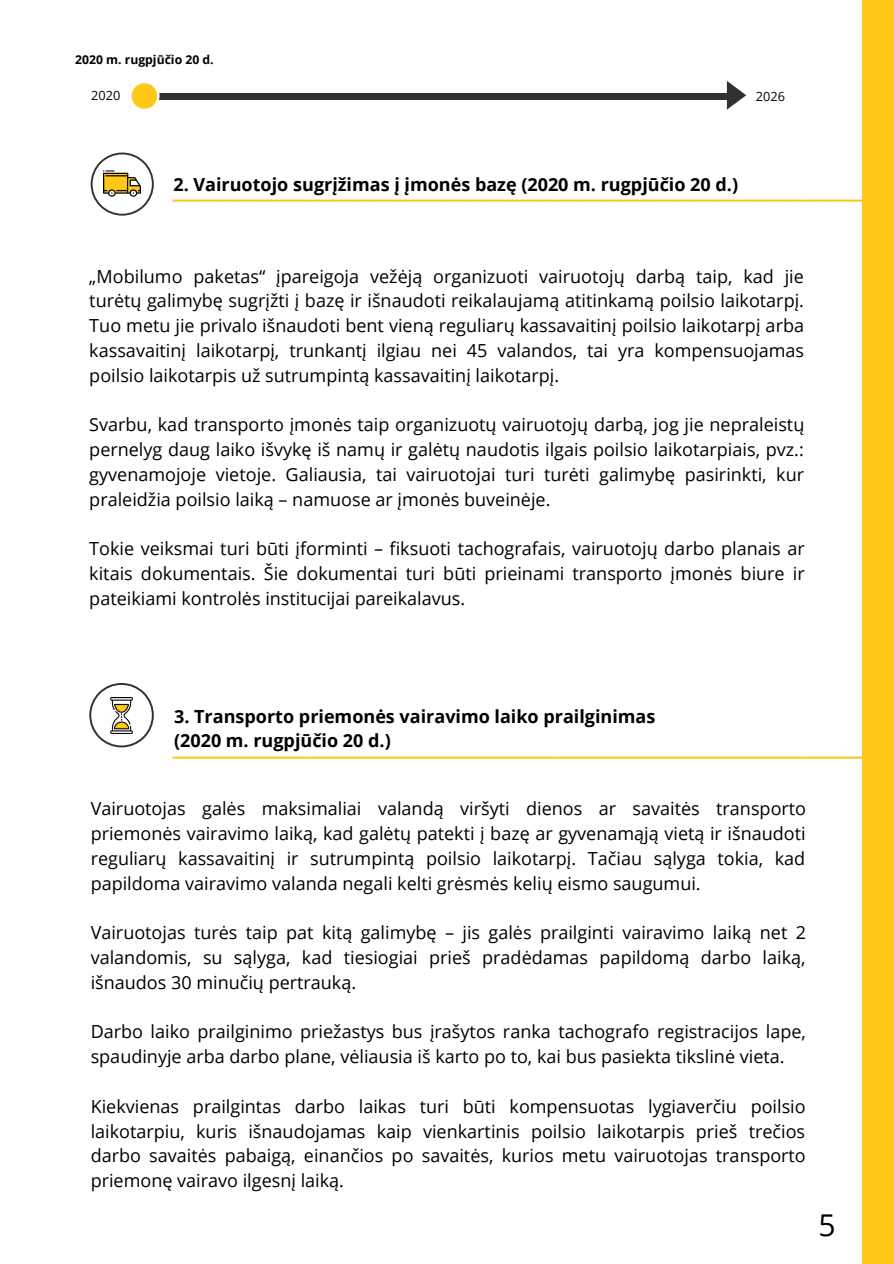
<style>
.page{position:relative;width:894px;height:1264px;background:#fff}
.page>*{position:absolute;margin:0;border:0;box-sizing:border-box;transform-origin:0 0}
.t1{font:700 30px "Open Sans";color:#ffc717}
.t2{font:30px "Open Sans";color:#000}
.t3{font:18px/24.8px "Open Sans";color:#000;text-align:justify}
.t4{font:700 18px/24.8px "Open Sans";color:#000}
.t5{font:12.75px "Open Sans";color:#000}
.t6{font:700 12.15px "Open Sans";color:#000}
</style>
<div class="page">
<div style="left:861px;top:0;width:32px;height:1263px;background:#ffc717"></div>
<svg style="left:726px;top:81px;width:20px;height:29px"></svg>
<div style="left:132px;top:93px;width:594px;height:6px;background:#323030"></div>
<svg style="left:131px;top:83px;width:28px;height:26px"></svg>
<svg style="left:91px;top:152px;width:63px;height:64px"></svg>
<svg style="left:89px;top:683px;width:65px;height:64px"></svg>
<p class="t6" style="left:75px;top:51px;width:140px">2020 m. rugpjūčio 20 d.</p>
<p class="t5" style="left:91px;top:87px;width:31px">2020</p>
<p class="t5" style="left:755px;top:87px;width:31px">2026</p>
<p class="t4" style="left:173px;top:171px;width:566px">2. Vairuotojo sugrįžimas į įmonės bazę (2020 m. rugpjūčio 20 d.)</p>
<h1 class="t1" style="left:173px;top:165px;width:717px">__________________________________________________________</h1>
<p class="t3" style="left:89px;top:263px;width:716px">„Mobilumo paketas“ įpareigoja vežėją organizuoti vairuotojų darbą taip, kad jie turėtų galimybę sugrįžti į bazę ir išnaudoti reikalaujamą atitinkamą poilsio laikotarpį.<br>Tuo metu jie privalo išnaudoti bent vieną reguliarų kassavaitinį poilsio laikotarpį arba kassavaitinį laikotarpį, trunkantį ilgiau nei 45 valandos, tai yra kompensuojamas poilsio laikotarpis už sutrumpintą kassavaitinį laikotarpį.</p>
<p class="t3" style="left:89px;top:412px;width:716px">Svarbu, kad transporto įmonės taip organizuotų vairuotojų darbą, jog jie nepraleistų pernelyg daug laiko išvykę iš namų ir galėtų naudotis ilgais poilsio laikotarpiais, pvz.: gyvenamojoje vietoje. Galiausia, tai vairuotojai turi turėti galimybę pasirinkti, kur praleidžia poilsio laiką – namuose ar įmonės buveinėje.</p>
<p class="t3" style="left:89px;top:536px;width:716px">Tokie veiksmai turi būti įforminti – fiksuoti tachografais, vairuotojų darbo planais ar kitais dokumentais. Šie dokumentai turi būti prieinami transporto įmonės biure ir pateikiami kontrolės institucijai pareikalavus.</p>
<p class="t4" style="left:174px;top:703px;width:483px">3. Transporto priemonės vairavimo laiko prailginimas (2020 m. rugpjūčio 20 d.)</p>
<h1 class="t1" style="left:173px;top:722px;width:717px">__________________________________________________________</h1>
<p class="t3" style="left:91px;top:796px;width:716px">Vairuotojas galės maksimaliai valandą viršyti dienos ar savaitės transporto priemonės vairavimo laiką, kad galėtų patekti į bazę ar gyvenamąją vietą ir išnaudoti reguliarų kassavaitinį ir sutrumpintą poilsio laikotarpį. Tačiau sąlyga tokia, kad papildoma vairavimo valanda negali kelti grėsmės kelių eismo saugumui.</p>
<p class="t3" style="left:91px;top:919px;width:716px">Vairuotojas turės taip pat kitą galimybę – jis galės prailginti vairavimo laiką net 2 valandomis, su sąlyga, kad tiesiogiai prieš pradėdamas papildomą darbo laiką, išnaudos 30 minučių pertrauką.</p>
<p class="t3" style="left:91px;top:1019px;width:716px">Darbo laiko prailginimo priežastys bus įrašytos ranka tachografo registracijos lape, spaudinyje arba darbo plane, vėliausia iš karto po to, kai bus pasiekta tikslinė vieta.</p>
<p class="t3" style="left:91px;top:1093px;width:716px">Kiekvienas prailgintas darbo laikas turi būti kompensuotas lygiaverčiu poilsio laikotarpiu, kuris išnaudojamas kaip vienkartinis poilsio laikotarpis prieš trečios darbo savaitės pabaigą, einančios po savaitės, kurios metu vairuotojas transporto priemonę vairavo ilgesnį laiką.</p>
<h1 class="t2" style="left:818px;top:1204px;width:19px">5</h1>
</div>
